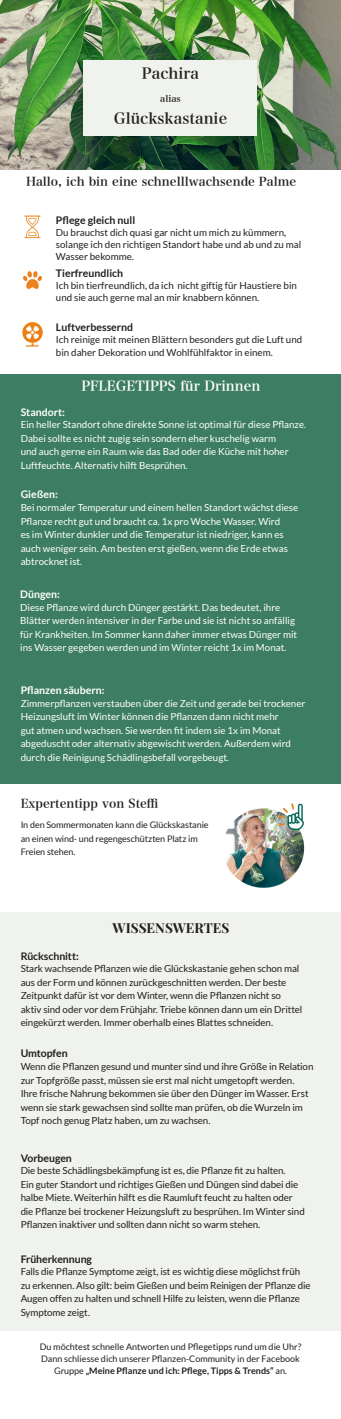
<style>
.page{position:relative;width:341px;height:1419px;background:#fff}
.page>*{position:absolute;margin:0;border:0;box-sizing:border-box;transform-origin:0 0}
.t1{font:15px "Hira Min Pro N W6";color:#231f20}
.t2{font:13.5px "Hira Min Pro N W6";color:#fff}
.t3{font:13.5px "Playfair Display";color:#231f20}
.t4{font:12px "Hira Min Pro N W6";color:#231f20}
.t5{font:700 10.5px "Lato";color:#231f20}
.t6{font:700 10.5px "Lato";color:#fff}
.t7{font:9.75px/13.5px "Lato";letter-spacing:-.01em;color:#231f20}
.t8{font:9.75px/13.5px "Lato";color:#fff}
.t9{font:9px/13.5px "Lato";color:#231f20}
.t10{font:9px "Hira Min Pro N W6";color:#231f20}
.s1{color:#fff}
.s2{font-weight:700}
</style>
<div class="page">
<img style="left:0;top:0;width:340px;height:169px">
<div style="left:0;top:912px;width:340px;height:418px;background:#eff2ed"></div>
<div style="left:83px;top:60px;width:173px;height:75px;background:#eff2ed"></div>
<div style="left:0;top:374px;width:340px;height:409px;background:#3c7d63"></div>
<img style="left:24px;top:215px;width:17px;height:24px">
<img style="left:23px;top:271px;width:19px;height:18px">
<img style="left:225px;top:803px;width:80px;height:85px">
<img style="left:22px;top:322px;width:21px;height:24px">
<h1 class="t1" style="left:142px;top:60px;width:59px">Pachira</h1>
<p class="t10" style="left:160px;top:90px;width:22px">alias</p>
<h1 class="t1" style="left:114px;top:105px;width:114px">Glückskastanie</h1>
<p class="t4" style="left:26px;top:171px;width:271px">Hallo, ich bin eine schnelllwachsende Palme</p>
<p class="t5" style="left:56px;top:214px;width:81px">Pflege gleich null</p>
<p class="t7" style="left:56px;top:226px;width:246px;line-height:12px">Du brauchst dich quasi gar nicht um mich zu kümmern, solange ich den richtigen Standort habe und ab und zu mal<br>Wasser bekomme.</p>
<p class="t5" style="left:56px;top:267px;width:69px">Tierfreundlich</p>
<p class="t7" style="left:56px;top:279px;width:242px;line-height:12px">Ich bin tierfreundlich, da ich nicht giftig für Haustiere bin und sie auch gerne mal an mir knabbern können.</p>
<p class="t5" style="left:56px;top:321px;width:79px">Luftverbessernd</p>
<p class="t7" style="left:56px;top:334px;width:247px;line-height:12px">Ich reinige mit meinen Blättern besonders gut die Luft und bin daher Dekoration und Wohlfühlfaktor in einem.</p>
<p class="t6" style="left:21px;top:405px;width:46px">Standort:</p>
<h2 class="t2" style="left:81px;top:374px;width:180px">PFLEGETIPPS für Drinnen</h2>
<p class="t8" style="left:21px;top:418px;width:286px">Ein heller Standort ohne direkte Sonne ist optimal für diese Pflanze.<br>Dabei sollte es nicht zugig sein sondern eher kuschelig warm<br>und auch gerne ein Raum wie das Bad oder die Küche mit hoher Luftfeuchte. Alternativ hilft Besprühen.</p>
<p class="t8" style="left:21px;top:500px;width:278px">Bei normaler Temperatur und einem hellen Standort wächst diese Pflanze recht gut und braucht ca. 1x pro Woche Wasser. Wird<br>es im Winter dunkler und die Temperatur ist niedriger, kann es auch weniger sein. Am besten erst gießen, wenn die Erde etwas abtrocknet ist.</p>
<p class="t8" style="left:20px;top:600px;width:278px">Diese Pflanze wird durch Dünger gestärkt. Das bedeutet, ihre Blätter werden intensiver in der Farbe und sie ist nicht so anfällig für Krankheiten. Im Sommer kann daher immer etwas Dünger mit ins Wasser gegeben werden und im Winter reicht 1x im Monat.</p>
<p class="t6" style="left:21px;top:488px;width:39px">Gießen:</p>
<p class="t6" style="left:20px;top:588px;width:41px">Düngen:</p>
<p class="t6" style="left:21px;top:684px;width:85px">Pflanzen säubern:</p>
<p class="t8" style="left:21px;top:696px;width:286px">Zimmerpflanzen verstauben über die Zeit und gerade bei trockener Heizungsluft im Winter können die Pflanzen dann nicht mehr<br>gut atmen und wachsen. Sie werden fit indem sie 1x im Monat abgeduscht oder alternativ abgewischt werden. Außerdem wird durch die Reinigung Schädlingsbefall vorgebeugt.</p>
<p class="t4" style="left:21px;top:792px;width:139px">Expertentipp von Steffi</p>
<p class="t9" style="left:21px;top:818px;width:189px">In den Sommermonaten kann die Glückskastanie an einen wind- und regengeschützten Platz im<br>Freien stehen.</p>
<h2 class="t3" style="left:112px;top:917px;width:118px">WISSENSWERTES</h2>
<p class="t5" style="left:21px;top:949px;width:59px">Rückschnitt:</p>
<p class="t7" style="left:21px;top:961px;width:283px">Stark wachsende Pflanzen wie die Glückskastanie gehen schon mal aus der Form und können zurückgeschnitten werden. Der beste Zeitpunkt dafür ist vor dem Winter, wenn die Pflanzen nicht so aktiv sind oder vor dem Frühjahr. Triebe können dann um ein Drittel eingekürzt werden. Immer oberhalb eines Blattes schneiden.</p>
<p class="t5" style="left:21px;top:1047px;width:48px">Umtopfen</p>
<p class="t7" style="left:21px;top:1059px;width:294px">Wenn die Pflanzen gesund und munter sind und ihre Größe in Relation zur Topfgröße passt, müssen sie erst mal nicht umgetopft werden.<br>Ihre frische Nahrung bekommen sie über den Dünger im Wasser. Erst wenn sie stark gewachsen sind sollte man prüfen, ob die Wurzeln im Topf noch genug Platz haben, um zu wachsen.</p>
<p class="t5" style="left:21px;top:1151px;width:55px">Vorbeugen<span class="s1">:</span></p>
<p class="t7" style="left:21px;top:1163px;width:285px">Die beste Schädlingsbekämpfung ist es, die Pflanze fit zu halten.<br>Ein guter Standort und richtiges Gießen und Düngen sind dabei die halbe Miete. Weiterhin hilft es die Raumluft feucht zu halten oder die Pflanze bei trockener Heizungsluft zu besprühen. Im Winter sind Pflanzen inaktiver und sollten dann nicht so warm stehen.</p>
<p class="t5" style="left:21px;top:1252px;width:73px">Früherkennung</p>
<p class="t7" style="left:21px;top:1264px;width:291px">Falls die Pflanze Symptome zeigt, ist es wichtig diese möglichst früh zu erkennen. Also gilt: beim Gießen und beim Reinigen der Pflanze die Augen offen zu halten und schnell Hilfe zu leisten, wenn die Pflanze Symptome zeigt.</p>
<p class="t9" style="left:40px;top:1339px;width:262px;line-height:12px;text-align:center">Du möchtest schnelle Antworten und Pflegetipps rund um die Uhr?<br>Dann schliesse dich unserer Pflanzen-Community in der Facebook<br>Gruppe <span class="s2">„Meine Pflanze und ich: Pflege, Tipps &amp; Trends“</span> an.</p>
</div>
